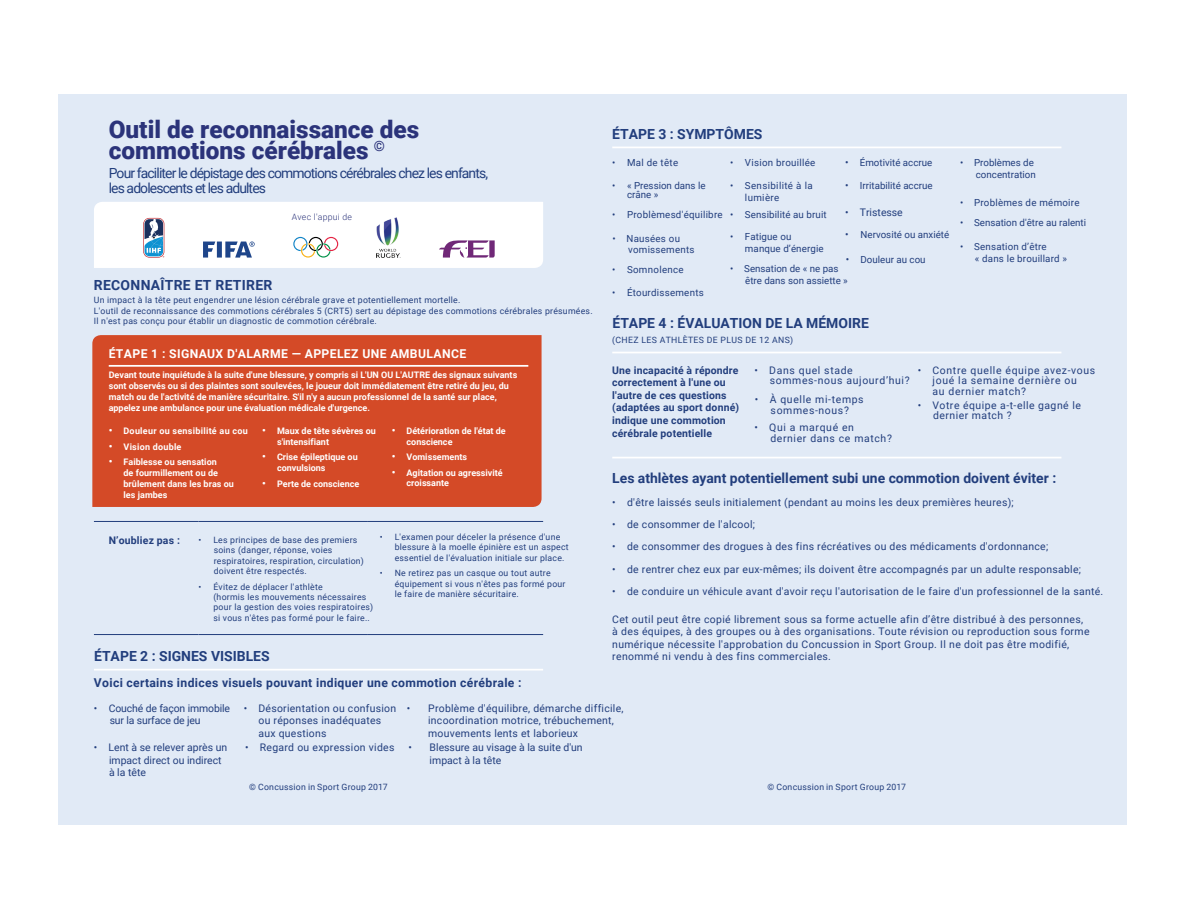
<style>
.page{position:relative;width:1188px;height:918px;background:#fff}
.page>*{position:absolute;margin:0;border:0;box-sizing:border-box;transform-origin:0 0}
.t1{font:900 24.45px/21px "Roboto";color:#2b337a}
.t2{font:700 13.95px "Roboto";color:#223e7d}
.t3{font:13.95px/15px "Roboto";letter-spacing:-.065em;color:#223e7d}
.t4{font:700 13.95px "Roboto";letter-spacing:.02em;color:#223e7d}
.t5{font:700 12.15px "Roboto";letter-spacing:.025em;color:#223e7d}
.t6{font:700 12.15px "Roboto";letter-spacing:.03em;color:#fff}
.t7{font:10.5px/12.6px "Roboto";letter-spacing:.025em;color:#223e7d}
.t8{font:10.5px/10.5px "Roboto";letter-spacing:.06em;color:#223e7d}
.t9{font:700 10.5px/12.6px "Roboto";letter-spacing:.015em;color:#223e7d}
.t10{font:10.5px/12.6px "Roboto";color:#223e7d}
.t11{font:10.5px/10.5px "Roboto";letter-spacing:.045em;color:#223e7d}
.t12{font:10.5px/12.6px "Roboto";letter-spacing:-.01em;color:#223e7d}
.t13{font:700 10.5px/15.5px "Roboto";color:#fff;text-align:justify}
.t14{font:9.75px/11.7px "Roboto";letter-spacing:.01em;color:#223e7d}
.t15{font:9.75px "Roboto";letter-spacing:.03em;color:#223e7d}
.t16{font:9.75px/11.7px "Roboto";letter-spacing:.035em;color:#223e7d}
.t17{font:700 9px/10.8px "Roboto";color:#fff}
.t18{font:700 9px/15.5px "Roboto";letter-spacing:.025em;color:#fff}
.t19{font:8.7px/10.5px "Roboto";letter-spacing:.03em;color:#223e7d}
.t20{font:300 8.7px "Roboto";letter-spacing:.03em;color:#2b337a}
.s1{font-size:10.5px}
</style>
<div class="page">
<div style="left:58px;top:94px;width:1069px;height:731px;background:#e1eaf6"></div>
<div style="left:92px;top:335px;width:450px;height:172px;background:#d44a27"></div>
<hr style="left:109px;top:365px;width:419px;height:2px;background:#fff">
<svg style="left:94px;top:202px;width:449px;height:66px;background:#f2f2f6"></svg>
<hr style="left:94px;top:669px;width:449px;height:2px;background:#fff">
<hr style="left:94px;top:521px;width:105px;height:1px;background:#223e7d">
<hr style="left:199px;top:521px;width:169px;height:1px;background:#223e7d">
<hr style="left:368px;top:521px;width:175px;height:1px;background:#223e7d">
<hr style="left:94px;top:634px;width:105px;height:1px;background:#223e7d">
<hr style="left:199px;top:634px;width:169px;height:1px;background:#223e7d">
<hr style="left:368px;top:634px;width:175px;height:1px;background:#223e7d">
<hr style="left:612px;top:147px;width:449px;height:1px;background:#fff">
<hr style="left:612px;top:352px;width:449px;height:1px;background:#fff">
<hr style="left:612px;top:457px;width:449px;height:1px;background:#fff">
<h1 class="t1" style="left:109px;top:118px;width:312px">Outil de reconnaissance des commotions cérébrales <sup>©</sup></h1>
<h2 class="t3" style="left:109px;top:165px;width:381px">Pour faciliter le dépistage des commotions cérébrales chez les enfants, les adolescents et les adultes</h2>
<h2 class="t2" style="left:612px;top:124px;width:152px">ÉTAPE 3 : SYMPTÔMES</h2>
<p class="t14" style="left:845px;top:157px;width:89px"><span class="s1">•</span> Émotivité accrue</p>
<p class="t14" style="left:845px;top:179px;width:89px"><span class="s1">•</span> Irritabilité accrue</p>
<p class="t10" style="left:845px;top:205px;width:59px">• Tristesse</p>
<p class="t14" style="left:845px;top:229px;width:106px"><span class="s1">•</span> Nervosité ou anxiété</p>
<p class="t14" style="left:846px;top:253px;width:81px"><span class="s1">•</span> Douleur au cou</p>
<p class="t15" style="left:612px;top:156px;width:67px">• Mal de tête</p>
<p class="t14" style="left:627px;top:181px;width:80px;line-height:9px;text-indent:-15px">• « Pression dans le crâne »</p>
<p class="t14" style="left:612px;top:208px;width:112px">• Problèmesd'équilibre</p>
<p class="t14" style="left:628px;top:232px;width:68px;text-indent:-16px">• Nausées ou vomissements</p>
<p class="t15" style="left:612px;top:263px;width:73px">• Somnolence</p>
<p class="t14" style="left:612px;top:286px;width:93px">• Étourdissements</p>
<p class="t14" style="left:960px;top:157px;width:77px;text-align:right">• Problèmes de concentration</p>
<p class="t14" style="left:960px;top:196px;width:121px">• Problèmes de mémoire</p>
<p class="t14" style="left:960px;top:216px;width:128px">• Sensation d'être au ralenti</p>
<p class="t14" style="left:975px;top:240px;width:94px;text-indent:-15px">• Sensation d’être<br>« dans le brouillard »</p>
<p class="t14" style="left:745px;top:157px;width:72px">Vision brouillée</p>
<p class="t16" style="left:745px;top:179px;width:69px">Sensibilité à la lumière</p>
<p class="t14" style="left:730px;top:208px;width:98px">• Sensibilité au bruit</p>
<p class="t14" style="left:745px;top:231px;width:80px;text-indent:-15px">• Fatigue ou manque d’énergie</p>
<p class="t14" style="left:745px;top:263px;width:104px;text-indent:-15px">• Sensation de « ne pas être dans son assiette »</p>
<p class="t14" style="left:730px;top:157px;width:5px">•</p>
<p class="t14" style="left:730px;top:179px;width:5px">•</p>
<p class="t20" style="left:292px;top:211px;width:62px">Avec l'appui de</p>
<h2 class="t4" style="left:94px;top:275px;width:180px">RECONNAÎTRE ET RETIRER</h2>
<p class="t19" style="left:94px;top:295px;width:500px">Un impact à la tête peut engendrer une lésion cérébrale grave et potentiellement mortelle.<br>L'outil de reconnaissance des commotions cérébrales 5 (CRT5) sert au dépistage des commotions cérébrales présumées.<br>Il n'est pas conçu pour établir un diagnostic de commotion cérébrale.</p>
<p class="t6" style="left:109px;top:345px;width:359px">ÉTAPE 1 : SIGNAUX D'ALARME — APPELEZ UNE AMBULANCE</p>
<p class="t17" style="left:109px;top:369px;width:410px">Devant toute inquiétude à la suite d'une blessure, y compris si L'UN OU L'AUTRE des signaux suivants sont observés ou si des plaintes sont soulevées, le joueur doit immédiatement être retiré du jeu, du match ou de l'activité de manière sécuritaire. S'il n'y a aucun professionnel de la santé sur place, appelez une ambulance pour une évaluation médicale d'urgence.</p>
<p class="t18" style="left:124px;top:423px;width:126px">Douleur ou sensibilité au cou<br>Vision double<br>Faiblesse ou sensation</p>
<p class="t17" style="left:124px;top:467px;width:112px">de fourmillement ou de brûlement dans les bras ou les jambes</p>
<h2 class="t2" style="left:613px;top:313px;width:258px">ÉTAPE 4 : ÉVALUATION DE LA MÉMOIRE</h2>
<p class="t19" style="left:612px;top:334px;width:183px">(CHEZ LES ATHLÈTES DE PLUS DE 12 ANS)</p>
<p class="t9" style="left:612px;top:363px;width:128px">Une incapacité à répondre correctement à l'une ou l'autre de ces questions (adaptées au sport donné) indique une commotion cérébrale potentielle</p>
<p class="t8" style="left:770px;top:365px;width:141px;text-indent:-15px">• Dans quel stade sommes-nous aujourd’hui?</p>
<p class="t8" style="left:933px;top:365px;width:164px;text-indent:-15px">• Contre quelle équipe avez-vous joué la semaine dernière ou<br>au dernier match?</p>
<p class="t11" style="left:933px;top:399px;width:149px;text-indent:-15px">• Votre équipe a-t-elle gagné le dernier match ?</p>
<p class="t8" style="left:755px;top:394px;width:110px;text-align:center">• À quelle mi-temps sommes-nous?</p>
<p class="t8" style="left:770px;top:422px;width:123px;text-indent:-16px">• Qui a marqué en dernier dans ce match?</p>
<p class="t17" style="left:407px;top:426px;width:101px;text-indent:-15px"><span class="s1">•</span> Détérioration de l'état de conscience</p>
<p class="t17" style="left:392px;top:451px;width:77px"><span class="s1">•</span> Vomissements</p>
<p class="t17" style="left:407px;top:467px;width:98px;text-indent:-15px"><span class="s1">•</span> Agitation ou agressivité croissante</p>
<p class="t17" style="left:277px;top:426px;width:100px;text-indent:-15px"><span class="s1">•</span> Maux de tête sévères ou s'intensifiant</p>
<p class="t17" style="left:277px;top:451px;width:82px;text-indent:-15px"><span class="s1">•</span> Crise épileptique ou convulsions</p>
<p class="t17" style="left:262px;top:478px;width:99px"><span class="s1">•</span> Perte de conscience</p>
<p class="t13" style="left:109px;top:423px;width:5px">• • •</p>
<h2 class="t2" style="left:612px;top:468px;width:446px">Les athlètes ayant potentiellement subi une commotion doivent éviter :</h2>
<p class="t7" style="left:612px;top:495px;width:403px">• d'être laissés seuls initialement (pendant au moins les deux premières heures);</p>
<p class="t7" style="left:612px;top:518px;width:144px">• de consommer de l'alcool;</p>
<p class="t7" style="left:612px;top:540px;width:438px">• de consommer des drogues à des fins récréatives ou des médicaments d'ordonnance;</p>
<p class="t7" style="left:612px;top:562px;width:470px">• de rentrer chez eux par eux-mêmes; ils doivent être accompagnés par un adulte responsable;</p>
<p class="t7" style="left:612px;top:585px;width:493px">• de conduire un véhicule avant d'avoir reçu l'autorisation de le faire d'un professionnel de la santé.</p>
<p class="t7" style="left:612px;top:612px;width:479px">Cet outil peut être copié librement sous sa forme actuelle afin d’être distribué à des personnes, à des équipes, à des groupes ou à des organisations. Toute révision ou reproduction sous forme numérique nécessite l'approbation du Concussion in Sport Group. Il ne doit pas être modifié, renommé ni vendu à des fins commerciales.</p>
<p class="t19" style="left:395px;top:531px;width:175px;text-indent:-15px">• L'examen pour déceler la présence d'une blessure à la moelle épinière est un aspect essentiel de l'évaluation initiale sur place.</p>
<p class="t19" style="left:395px;top:567px;width:172px;text-indent:-15px">• Ne retirez pas un casque ou tout autre équipement si vous n'êtes pas formé pour le faire de manière sécuritaire.</p>
<p class="t9" style="left:109px;top:534px;width:73px">N’oubliez pas :</p>
<p class="t19" style="left:214px;top:534px;width:152px;text-indent:-15px">• Les principes de base des premiers soins (danger, réponse, voies respiratoires, respiration, circulation) doivent être respectés.</p>
<p class="t19" style="left:213px;top:581px;width:161px;text-indent:-15px">• Évitez de déplacer l'athlète<br>(hormis les mouvements nécessaires pour la gestion des voies respiratoires) si vous n'êtes pas formé pour le faire..</p>
<h2 class="t2" style="left:94px;top:647px;width:177px">ÉTAPE 2 : SIGNES VISIBLES</h2>
<p class="t5" style="left:94px;top:675px;width:429px">Voici certains indices visuels pouvant indiquer une commotion cérébrale :</p>
<p class="t12" style="left:109px;top:701px;width:123px">Couché de façon immobile sur la surface de jeu</p>
<p class="t10" style="left:109px;top:741px;width:120px">Lent à se relever après un impact direct ou indirect à la tête</p>
<p class="t7" style="left:428px;top:701px;width:197px;text-indent:-21px">• Problème d'équilibre, démarche difficile, incoordination motrice, trébuchement, mouvements lents et laborieux</p>
<p class="t10" style="left:430px;top:741px;width:155px;text-indent:-21px">• Blessure au visage à la suite d'un impact à la tête</p>
<p class="t7" style="left:258px;top:701px;width:139px;text-indent:-15px">• Désorientation ou confusion ou réponses inadéquates aux questions</p>
<p class="t7" style="left:245px;top:741px;width:151px">• Regard ou expression vides</p>
<p class="t7" style="left:94px;top:701px;width:5px">•</p>
<p class="t7" style="left:94px;top:741px;width:5px">•</p>
<p class="t19" style="left:249px;top:781px;width:140px">© Concussion in Sport Group 2017</p>
<p class="t19" style="left:768px;top:781px;width:140px">© Concussion in Sport Group 2017</p>
</div>
